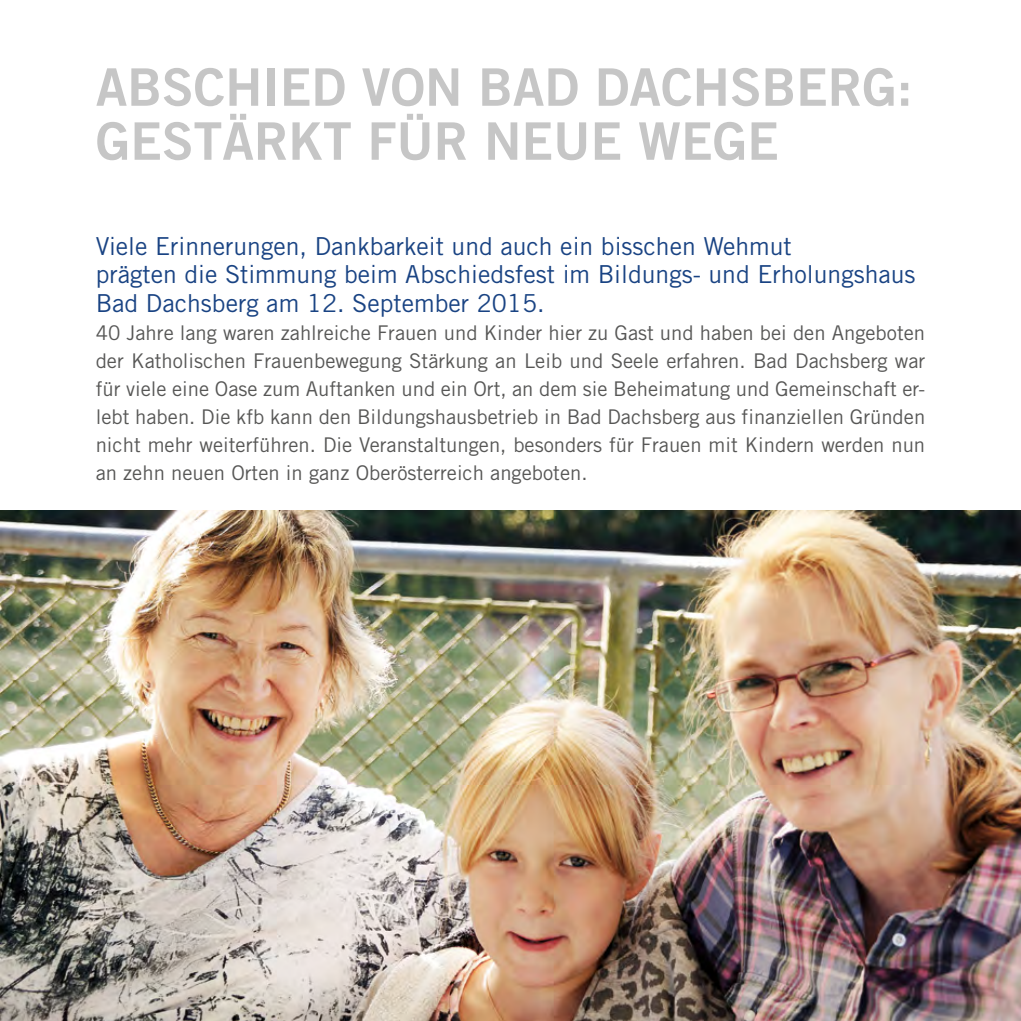
<style>
.page{position:relative;width:1021px;height:1021px;background:#fff}
.page>*{position:absolute;margin:0;border:0;box-sizing:border-box;transform-origin:0 0}
.t1{font:51.75px/54px "Trade Gothic Bold Two";color:#c6c6c6}
.t2{font:24.75px/28.1px "Trade Gothic";color:#194383}
.t3{font:20.25px/28.1px "Trade Gothic";color:#575756;text-align:justify}
</style>
<div class="page">
<img style="left:0;top:510px;width:1020px;height:510px">
<h1 class="t1" style="left:96px;top:59px;width:818px">ABSCHIED VON BAD DACHSBERG:<br>GESTÄRKT FÜR NEUE WEGE</h1>
<p class="t2" style="left:96px;top:232px;width:821px">Viele Erinnerungen, Dankbarkeit und auch ein bisschen Wehmut<br>prägten die Stimmung beim Abschiedsfest im Bildungs- und Erholungshaus<br>Bad Dachsberg am 12. September 2015.</p>
<p class="t3" style="left:96px;top:318px;width:831px">40 Jahre lang waren zahlreiche Frauen und Kinder hier zu Gast und haben bei den Angeboten der Katholischen Frauenbewegung Stärkung an Leib und Seele erfahren. Bad Dachsberg war für viele eine Oase zum Auftanken und ein Ort, an dem sie Beheimatung und Gemeinschaft er&shy;lebt haben. Die kfb kann den Bildungshausbetrieb in Bad Dachsberg aus finanziellen Gründen nicht mehr weiterführen. Die Veranstaltungen, besonders für Frauen mit Kindern werden nun an zehn neuen Orten in ganz Oberösterreich angeboten.</p>
</div>
